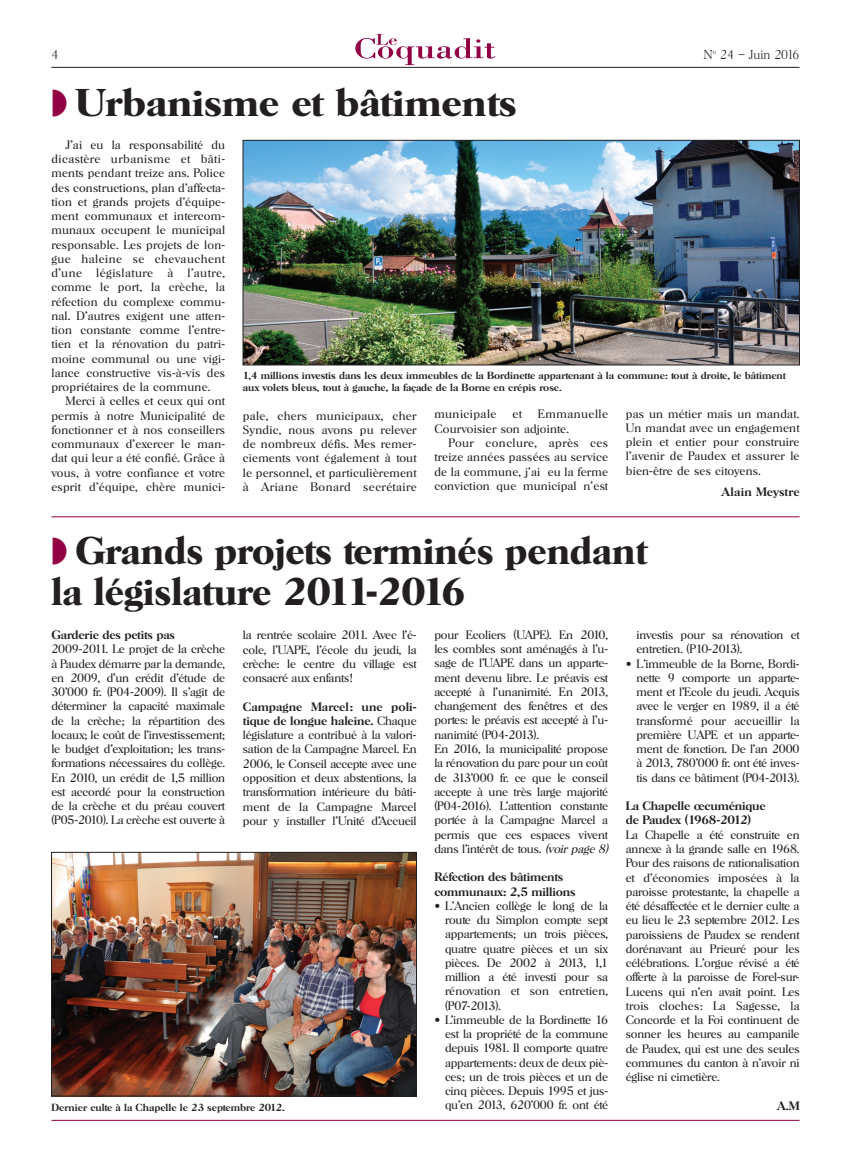
<style>
.page{position:relative;width:851px;height:1170px;background:#fff}
.page>*{position:absolute;margin:0;border:0;box-sizing:border-box;transform-origin:0 0}
.t1{font:600 37.5px/40px "Horsham";color:#231f20;scale:.94 1}
.t2{font:600 37.5px "Horsham";color:#231f20}
.t3{font:200 12.5px "Horsham";color:#231f20}
.t4{font:300 11.88px/14.2px "Horsham";letter-spacing:-.01em;color:#231f20;text-align:justify}
.t5{font:500 11.88px/14.2px "Horsham";letter-spacing:-.015em;color:#231f20}
.t6{font:300 11.88px/14.2px "Horsham";letter-spacing:.015em;color:#231f20}
.t7{font:500 11.88px "Horsham";letter-spacing:.015em;color:#231f20}
.t8{font:300 11.88px "Horsham";letter-spacing:.04em;color:#231f20}
.t9{font:500 10px/12px "Horsham";color:#231f20}
.s1{color:#920143}
.s2{font-weight:500}
.s3{font-style:italic}
.s4{font-family:"Frutiger";font-stretch:condensed}
</style>
<div class="page">
<hr style="left:51px;top:67px;width:748px;height:1px;background:#231f20">
<svg style="left:355px;top:34px;width:140px;height:31px"></svg>
<hr style="left:51px;top:1119px;width:748px;height:1px;background:#920143">
<hr style="left:51px;top:516px;width:748px;height:1px;background:#920143">
<img style="left:245px;top:142px;width:552px;height:221px">
<div style="left:243px;top:140px;width:556px;height:225px;border:1px solid #231f20"></div>
<img style="left:53px;top:854px;width:361px;height:240px">
<div style="left:51px;top:852px;width:365px;height:244px;border:1px solid #231f20"></div>
<p class="t3" style="left:51px;top:47px;width:8px">4</p>
<h1 class="t2" style="left:51px;top:81px;width:466px"><span class="s1">◗</span> Urbanisme et bâtiments</h1>
<p class="t3" style="left:703px;top:47px;width:97px">N<sup>o</sup> 24 – Juin 2016</p>
<p class="t4" style="left:51px;top:137px;width:175px;text-indent:14px">J'ai eu la responsabilité du dicastère urbanisme et bâti&shy;ments pendant treize ans. Police des constructions, plan d'affecta&shy;tion et grands projets d'équipe&shy;ment communaux et intercom&shy;munaux occupent le municipal responsable. Les projets de lon&shy;gue haleine se chevauchent d'une législature à l'autre, comme le port, la crèche, la réfection du complexe commu&shy;nal. D'autres exigent une atten&shy;tion constante comme l'entre&shy;tien et la rénovation du patri&shy;moine communal ou une vigi&shy;lance constructive vis-à-vis des propriétaires de la commune.</p>
<p class="t4" style="left:51px;top:394px;width:175px;text-indent:14px">Merci à celles et ceux qui ont permis à notre Municipalité de fonctionner et à nos conseillers communaux d’exercer le man&shy;dat qui leur a été confié. Grâce à vous, à votre confiance et votre esprit d’équipe, chère munici-</p>
<p class="t9" style="left:243px;top:369px;width:544px">1,4 millions investis dans les deux immeubles de la Bordinette appartenant à la commune: tout à droite, le bâtiment aux volets bleus, tout à gauche, la façade de la Borne en crépis rose.</p>
<p class="t4" style="left:243px;top:408px;width:175px">pale, chers municipaux, cher Syndic, nous avons pu relever de nombreux défis. Mes remer&shy;ciements vont également à tout le personnel, et particulièrement à Ariane Bonard secrétaire</p>
<p class="t6" style="left:434px;top:407px;width:175px;text-indent:104px">Emmanuelle<br>Courvoisier son adjointe.</p>
<p class="t4" style="left:434px;top:436px;width:175px;text-indent:14px">Pour conclure, après ces treize années passées au service de la commune, j’ai eu la ferme conviction que municipal n’est</p>
<p class="t8" style="left:434px;top:407px;width:64px">municipale</p>
<p class="t4" style="left:512px;top:407px;width:11px">et</p>
<p class="t4" style="left:625px;top:406px;width:175px">pas un métier mais un mandat.<br>Un mandat avec un engagement plein et entier pour construire l’avenir de Paudex et assurer le bien-être de ses citoyens.</p>
<p class="t7" style="left:721px;top:484px;width:79px">Alain Meystre</p>
<h1 class="t1" style="left:51px;top:531px;width:635px"><span class="s1">◗</span> Grands projets terminés pendant la législature 2011-2016</h1>
<p class="t4" style="left:243px;top:628px;width:175px">la rentrée scolaire 2011. Avec l'é&shy;cole, l'UAPE, l'école du jeudi, la crèche: le centre du village est consacré aux enfants!</p>
<p class="t4" style="left:243px;top:699px;width:175px"><span class="s2">Campagne Marcel: une poli&shy;tique de longue haleine.</span> Chaque législature a contribué à la valori&shy;sation de la Campagne Marcel. En 2006, le Conseil accepte avec une opposition et deux abstentions, la transformation intérieure du bâti&shy;ment de la Campagne Marcel pour y installer l’Unité d’Accueil</p>
<p class="t4" style="left:434px;top:627px;width:175px;text-align:left">pour Ecoliers (UAPE). En 2010, les combles sont aménagés à l'u&shy;sage de l'UAPE dans un apparte&shy;ment devenu libre. Le préavis est accepté à l’unanimité. En 2013, changement des fenêtres et des portes: le préavis est accepté à l’u&shy;nanimité (P04-2013).<br>En 2016, la municipalité propose la rénovation du parc pour un coût de 313'000 fr. ce que le conseil accepte à une très large majorité (P04-2016). L’attention constante portée à la Campagne Marcel a permis que ces espaces vivent dans l'intérêt de tous. <span class="s3">(voir page 8)</span></p>
<p class="t5" style="left:434px;top:870px;width:143px">Réfection des bâtiments communaux: 2,5 millions</p>
<p class="t4" style="left:445px;top:898px;width:165px;text-indent:-11px"><span class="s4">•</span> L'Ancien collège le long de la route du Simplon compte sept appartements; un trois pièces, quatre quatre pièces et un six pièces. De 2002 à 2013, 1,1 million a été investi pour sa rénovation et son entretien, (P07-2013).</p>
<p class="t4" style="left:445px;top:1012px;width:165px;text-indent:-11px"><span class="s4">•</span> L’immeuble de la Bordinette 16 est la propriété de la commune depuis 1981. Il comporte quatre appartements: deux de deux piè&shy;ces; un de trois pièces et un de cinq pièces. Depuis 1995 et jus&shy;qu'en 2013, 620'000 fr. ont été</p>
<p class="t5" style="left:51px;top:627px;width:125px">Garderie des petits pas</p>
<p class="t4" style="left:51px;top:642px;width:175px">2009-2011. Le projet de la crèche à Paudex démarre par la demande, en 2009, d'un crédit d'étude de 30'000 fr. (P04-2009). Il s'agit de déterminer la capacité maximale de la crèche; la répartition des locaux; le coût de l'investissement; le budget d'exploitation; les trans&shy;formations nécessaires du collège.<br>En 2010, un crédit de 1,5 million est accordé pour la construction de la crèche et du préau couvert (P05-2010). La crèche est ouverte à</p>
<p class="t4" style="left:636px;top:627px;width:164px">investis pour sa rénovation et entretien. (P10-2013).</p>
<p class="t4" style="left:636px;top:656px;width:165px;text-indent:-11px"><span class="s4">•</span> L'immeuble de la Borne, Bordi&shy;nette 9 comporte un apparte&shy;ment et l'Ecole du jeudi. Acquis avec le verger en 1989, il a été transformé pour accueillir la première UAPE et un apparte&shy;ment de fonction. De l'an 2000 à 2013, 780'000 fr. ont été inves&shy;tis dans ce bâtiment (P04-2013).</p>
<p class="t5" style="left:625px;top:798px;width:141px">La Chapelle œcuménique de Paudex (1968-2012)</p>
<p class="t4" style="left:625px;top:827px;width:175px">La Chapelle a été construite en annexe à la grande salle en 1968.<br>Pour des raisons de rationalisation et d'économies imposées à la paroisse protestante, la chapelle a été désaffectée et le dernier culte a eu lieu le 23 septembre 2012. Les paroissiens de Paudex se rendent dorénavant au Prieuré pour les célébrations. L'orgue révisé a été offerte à la paroisse de Forel-sur-Lucens qui n'en avait point. Les trois cloches: La Sagesse, la Concorde et la Foi continuent de sonner les heures au campanile de Paudex, qui est une des seules communes du canton à n'avoir ni église ni cimetière.</p>
<p class="t5" style="left:777px;top:1098px;width:24px">A.M</p>
<p class="t9" style="left:51px;top:1101px;width:235px">Dernier culte à la Chapelle le 23 septembre 2012.</p>
</div>
